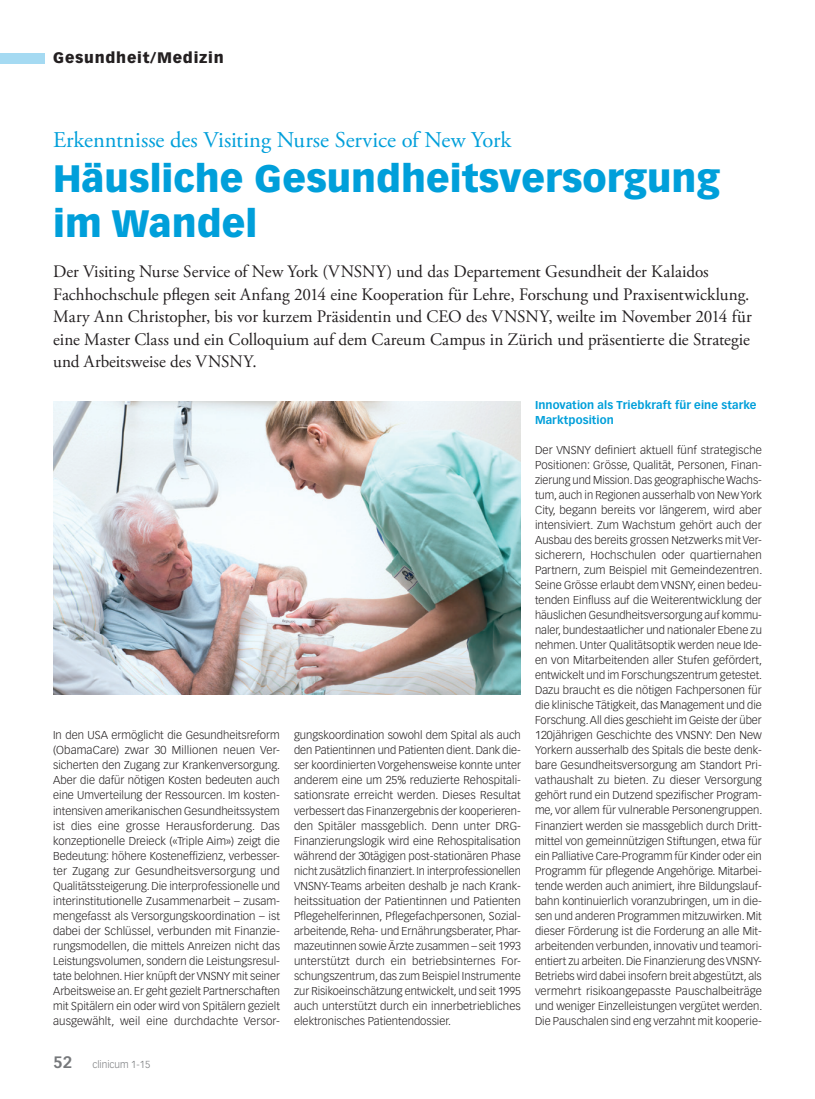
<style>
.page{position:relative;width:815px;height:1099px;background:#fff}
.page>*{position:absolute;margin:0;border:0;box-sizing:border-box;transform-origin:0 0}
.t1{font:900 37.5px/45px "Vectora LT Std";color:#009fda}
.t2{font:22.5px "Adobe Garamond Pro";color:#009fda}
.t3{font:17.5px/22.5px "Adobe Garamond Pro";color:#231f20}
.t4{font:900 15px "Vectora LT Std";letter-spacing:.05em;color:#231f20}
.t5{font:300 11.25px/15px "Vectora LT Std";color:#231f20;text-align:justify}
.t6{font:700 11.25px/15px "Vectora LT Std";letter-spacing:.005em;color:#009fda}
.t7{font:300 10px "Vectora LT Std";color:#76787b}
.s1{font-weight:700;font-size:16.25px}
</style>
<div class="page">
<div style="left:0;top:53px;width:45px;height:10px;background:#a5daf2"></div>
<img style="left:53px;top:402px;width:468px;height:292px">
<h3 class="t4" style="left:53px;top:49px;width:172px">Gesundheit/Medizin</h3>
<h2 class="t2" style="left:53px;top:126px;width:460px">Erkenntnisse des Visiting Nurse Service of New York</h2>
<h1 class="t1" style="left:53px;top:155px;width:668px">Häusliche Gesundheitsversorgung im Wandel</h1>
<p class="t3" style="left:53px;top:261px;width:700px">Der Visiting Nurse Service of New York (VNSNY) und das Departement Gesundheit der Kalaidos Fachhochschule pflegen seit Anfang 2014 eine Kooperation für Lehre, Forschung und Praxisentwicklung.<br>Mary Ann Christopher, bis vor kurzem Präsidentin und CEO des VNSNY, weilte im November 2014 für eine Master Class und ein Colloquium auf dem Careum Campus in Zürich und präsentierte die Strategie und Arbeitsweise des VNSNY.</p>
<p class="t5" style="left:53px;top:728px;width:229px">In den USA ermöglicht die Gesundheitsreform (ObamaCare) zwar 30 Millionen neuen Ver&shy;sicherten den Zugang zur Krankenversorgung.<br>Aber die dafür nötigen Kosten bedeuten auch eine Umverteilung der Ressourcen. Im kosten&shy;intensiven amerikanischen Gesundheitssystem ist dies eine grosse Herausforderung. Das konzeptionelle Dreieck («Triple Aim») zeigt die Bedeutung: höhere Kosteneffizienz, verbesser&shy;ter Zugang zur Gesundheitsversorgung und Qualitätssteigerung. Die interprofessionelle und interinstitutionelle Zusammenarbeit – zusam&shy;mengefasst als Versorgungskoordination – ist dabei der Schlüssel, verbunden mit Finanzie&shy;rungsmodellen, die mittels Anreizen nicht das Leistungsvolumen, sondern die Leistungsresul&shy;tate belohnen. Hier knüpft der VNSNY mit seiner Arbeitsweise an. Er geht gezielt Partnerschaften mit Spitälern ein oder wird von Spitälern gezielt ausgewählt, weil eine durchdachte Versor-</p>
<p class="t7" style="left:53px;top:1058px;width:99px"><span class="s1">52</span> clinicum 1-15</p>
<p class="t5" style="left:294px;top:728px;width:228px">gungskoordination sowohl dem Spital als auch den Patientinnen und Patienten dient. Dank die&shy;ser koordinierten Vorgehensweise konnte unter anderem eine um 25% reduzierte Rehospitali&shy;sationsrate erreicht werden. Dieses Resultat verbessert das Finanzergebnis der kooperieren&shy;den Spitäler massgeblich. Denn unter DRG-Finanzierungslogik wird eine Rehospitalisation während der 30tägigen post-stationären Phase nicht zusätzlich finanziert. In interprofessionellen VNSNY-Teams arbeiten deshalb je nach Krank&shy;heitssituation der Patientinnen und Patienten Pflegehelferinnen, Pflegefachpersonen, Sozial&shy;arbeitende, Reha- und Ernährungsberater, Phar&shy;mazeutinnen sowie Ärzte zusammen – seit 1993 unterstützt durch ein betriebsinternes For&shy;schungszentrum, das zum Beispiel Instrumente zur Risikoeinschätzung entwickelt, und seit 1995 auch unterstützt durch ein innerbetriebliches elektronisches Patientendossier.</p>
<p class="t6" style="left:535px;top:398px;width:223px">Innovation als Triebkraft für eine starke<br>Marktposition</p>
<p class="t5" style="left:535px;top:443px;width:229px">Der VNSNY definiert aktuell fünf strategische Positionen: Grösse, Qualität, Personen, Finan&shy;zierung und Mission. Das geographische Wachs&shy;tum, auch in Regionen ausserhalb von New York City, begann bereits vor längerem, wird aber intensiviert. Zum Wachstum gehört auch der Ausbau des bereits grossen Netzwerks mit Ver&shy;sicherern, Hochschulen oder quartiernahen Partnern, zum Beispiel mit Gemeindezentren.<br>Seine Grösse erlaubt dem VNSNY, einen bedeu&shy;tenden Einfluss auf die Weiterentwicklung der häuslichen Gesundheitsversorgung auf kommu&shy;naler, bundestaatlicher und nationaler Ebene zu nehmen. Unter Qualitätsoptik werden neue Ide&shy;en von Mitarbeitenden aller Stufen gefördert, entwickelt und im Forschungszentrum getestet.<br>Dazu braucht es die nötigen Fachpersonen für die klinische Tätigkeit, das Management und die Forschung. All dies geschieht im Geiste der über 120jährigen Geschichte des VNSNY: Den New Yorkern ausserhalb des Spitals die beste denk&shy;bare Gesundheitsversorgung am Standort Pri&shy;vathaushalt zu bieten. Zu dieser Versorgung gehört rund ein Dutzend spezifischer Program&shy;me, vor allem für vulnerable Personengruppen.<br>Finanziert werden sie massgeblich durch Dritt&shy;mittel von gemeinnützigen Stiftungen, etwa für ein Palliative Care-Programm für Kinder oder ein Programm für pflegende Angehörige. Mitarbei&shy;tende werden auch animiert, ihre Bildungslauf&shy;bahn kontinuierlich voranzubringen, um in die&shy;sen und anderen Programmen mitzuwirken. Mit dieser Förderung ist die Forderung an alle Mit&shy;arbeitenden verbunden, innovativ und teamori&shy;entiert zu arbeiten. Die Finanzierung des VNSNY-Betriebs wird dabei insofern breit abgestützt, als vermehrt risikoangepasste Pauschalbeiträge und weniger Einzelleistungen vergütet werden.<br>Die Pauschalen sind eng verzahnt mit kooperie-</p>
</div>
